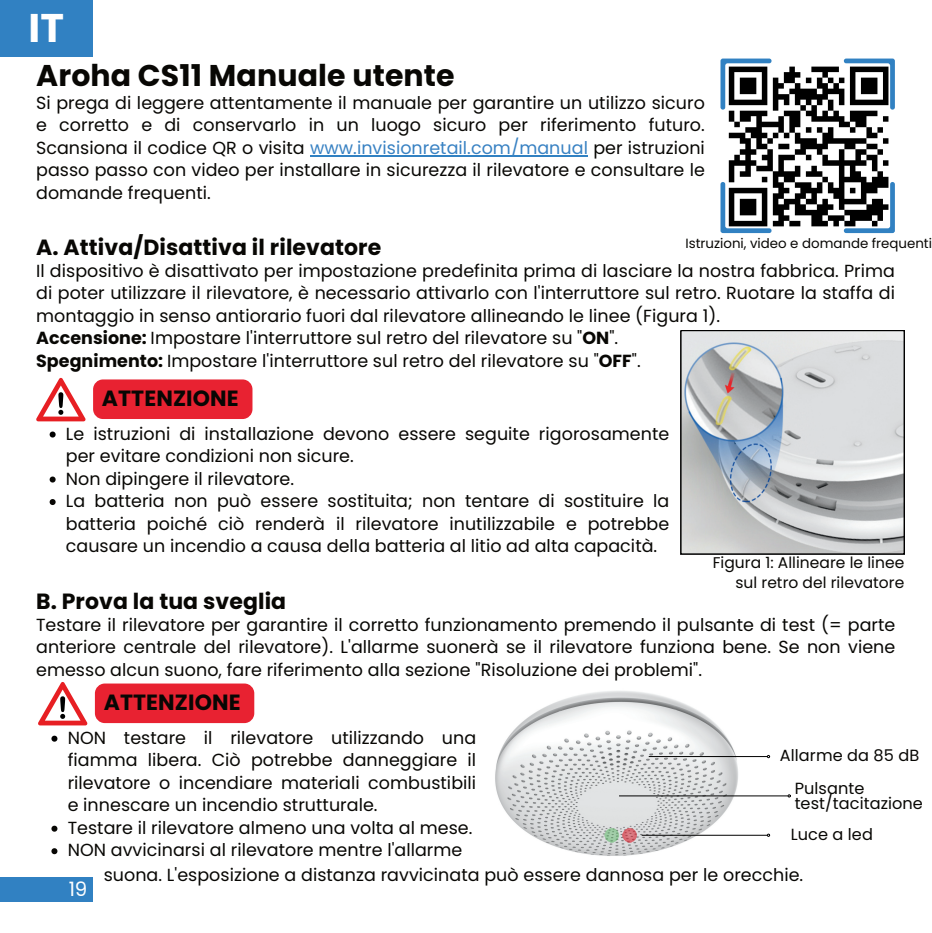
<style>
.page{position:relative;width:932px;height:933px;background:#fff}
.page>*{position:absolute;margin:0;border:0;box-sizing:border-box;transform-origin:0 0}
.t1{font:700 40px "Poppins";color:#fff}
.t2{font:700 30px "Poppins";letter-spacing:.005em;color:#080704}
.t3{font:700 22px "Poppins";letter-spacing:.005em;color:#080704}
.t4{font:19.8px "Poppins";color:#fff}
.t5{font:17.5px/22.5px "Poppins";letter-spacing:.005em;color:#080704}
.t6{font:16.1px/32.2px "Poppins";letter-spacing:.005em;color:#080704}
.t7{font:15.5px/19.5px "Poppins";letter-spacing:.005em;color:#080704;text-align:right}
.t8{font:13.4px "Poppins";color:#080704}
.s1{color:#3982c3}
.s2{font-weight:700}
</style>
<div class="page">
<svg style="left:720px;top:59px;width:175px;height:174px"></svg>
<svg style="left:36px;top:378px;width:50px;height:43px"></svg>
<div style="left:93px;top:379px;width:159px;height:40px;background:#e82231;border-radius:10px"></div>
<svg style="left:50px;top:431px;width:6px;height:6px"></svg>
<svg style="left:50px;top:476px;width:6px;height:6px"></svg>
<svg style="left:50px;top:499px;width:6px;height:6px"></svg>
<svg style="left:681px;top:330px;width:223px;height:224px;background:#c2c6c8"></svg>
<hr style="left:310px;top:155px;width:278px;height:2px;background:#3181c2">
<div style="left:0;top:0;width:93px;height:56px;background:#3181c2"></div>
<img style="left:495px;top:691px;width:255px;height:165px">
<hr style="left:649px;top:756px;width:118px;height:1px;background:#000">
<hr style="left:619px;top:795px;width:169px;height:1px;background:#000">
<hr style="left:642px;top:834px;width:125px;height:1px;background:#000">
<svg style="left:605px;top:827px;width:14px;height:15px"></svg>
<svg style="left:622px;top:827px;width:15px;height:15px"></svg>
<svg style="left:38px;top:682px;width:49px;height:43px"></svg>
<svg style="left:51px;top:735px;width:6px;height:6px"></svg>
<svg style="left:51px;top:825px;width:6px;height:6px"></svg>
<svg style="left:51px;top:848px;width:6px;height:6px"></svg>
<div style="left:95px;top:683px;width:159px;height:40px;background:#e82231;border-radius:10px"></div>
<div style="left:0;top:876px;width:93px;height:25px;background:#3181c2"></div>
<h1 class="t1" style="left:29px;top:4px;width:37px">IT</h1>
<h2 class="t2" style="left:36px;top:58px;width:420px">Aroha CS11 Manuale utente</h2>
<p class="t5" style="left:36px;top:91px;width:670px;text-align:justify">Si prega di leggere attentamente il manuale per garantire un utilizzo sicuro e corretto e di conservarlo in un luogo sicuro per riferimento futuro.<br>Scansiona il codice QR o visita <span class="s1">www.invisionretail.com/manual</span> per istruzioni passo passo con video per installare in sicurezza il rilevatore e consultare le domande frequenti.</p>
<p class="t3" style="left:36px;top:234px;width:347px">A. Attiva/Disattiva il rilevatore</p>
<p class="t8" style="left:685px;top:235px;width:248px">Istruzioni, video e domande frequenti</p>
<p class="t5" style="left:36px;top:259px;width:860px">Il dispositivo è disattivato per impostazione predefinita prima di lasciare la nostra fabbrica. Prima di poter utilizzare il rilevatore, è necessario attivarlo con l'interruttore sul retro. Ruotare la staffa di montaggio in senso antiorario fuori dal rilevatore allineando le linee (Figura 1).<br><span class="s2">Accensione:</span> Impostare l'interruttore sul retro del rilevatore su "<span class="s2">ON</span>".<br><span class="s2">Spegnimento:</span> Impostare l'interruttore sul retro del rilevatore su "<span class="s2">OFF</span>".</p>
<p class="t3" style="left:102px;top:386px;width:138px">ATTENZIONE</p>
<p class="t5" style="left:66px;top:422px;width:605px">Le istruzioni di installazione devono essere seguite rigorosamente per evitare condizioni non sicure.<br>Non dipingere il rilevatore.<br>La batteria non può essere sostituita; non tentare di sostituire la batteria poiché ciò renderà il rilevatore inutilizzabile e potrebbe causare un incendio a causa della batteria al litio ad alta capacità.</p>
<p class="t7" style="left:713px;top:553px;width:193px">Figura 1: Allineare le linee sul retro del rilevatore</p>
<p class="t3" style="left:36px;top:588px;width:252px">B. Prova la tua sveglia</p>
<p class="t5" style="left:36px;top:613px;width:861px;text-align:justify">Testare il rilevatore per garantire il corretto funzionamento premendo il pulsante di test (= parte anteriore centrale del rilevatore). L'allarme suonerà se il rilevatore funziona bene. Se non viene emesso alcun suono, fare riferimento alla sezione "Risoluzione dei problemi".</p>
<p class="t3" style="left:104px;top:689px;width:138px">ATTENZIONE</p>
<p class="t5" style="left:68px;top:726px;width:410px">NON testare il rilevatore utilizzando una fiamma libera. Ciò potrebbe danneggiare il rilevatore o incendiare materiali combustibili e innescare un incendio strutturale.<br>Testare il rilevatore almeno una volta al mese.<br>NON avvicinarsi al rilevatore mentre l'allarme</p>
<p class="t6" style="left:795px;top:739px;width:126px;text-indent:-15px">Allarme da 85 dB<br>Pulsante</p>
<p class="t6" style="left:791px;top:788px;width:134px;line-height:30.7px">test/tacitazione<br>Luce a led</p>
<p class="t4" style="left:64px;top:877px;width:25px">03</p>
<p class="t4" style="left:69px;top:877px;width:20px">19</p>
<p class="t5" style="left:104px;top:863px;width:701px">suona. L'esposizione a distanza ravvicinata può essere dannosa per le orecchie.</p>
</div>
